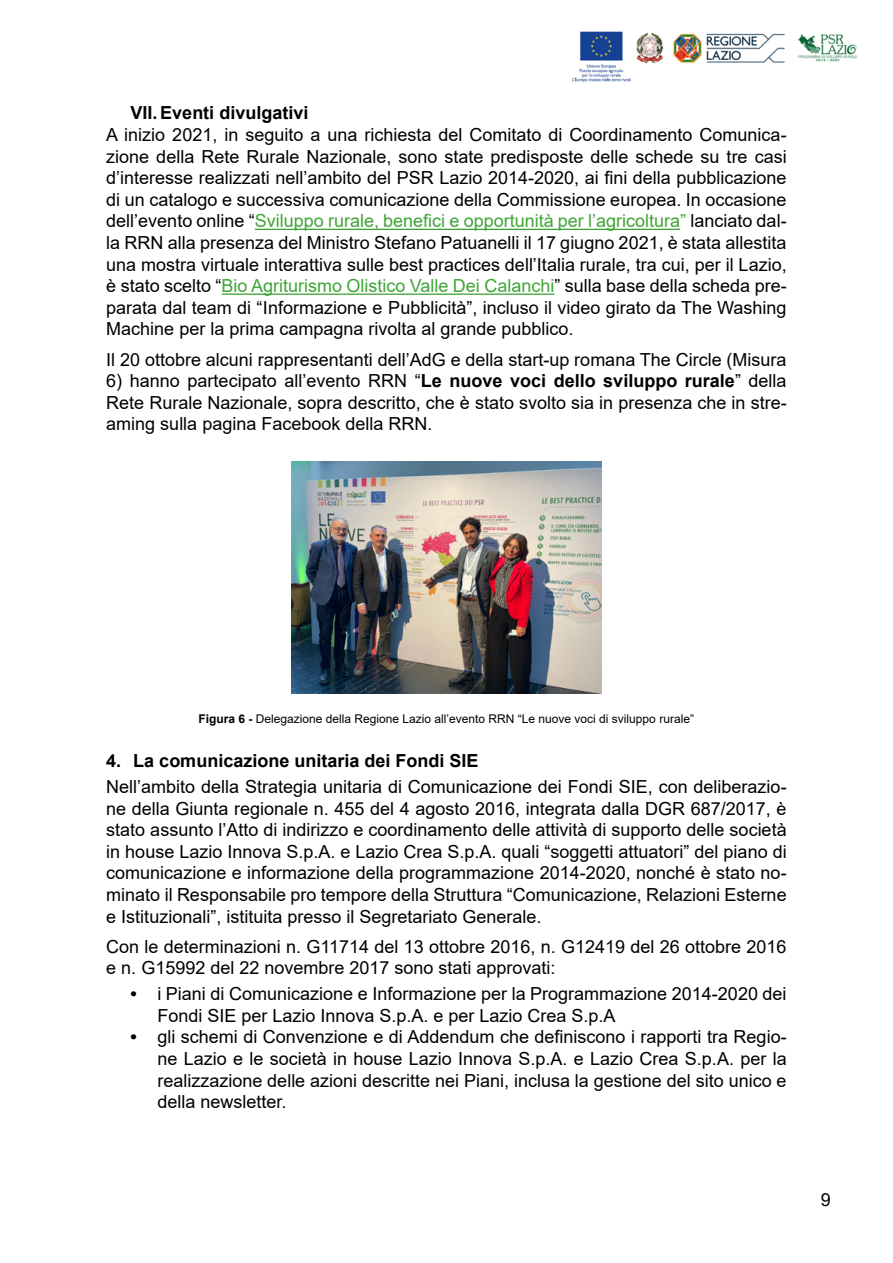
<style>
.page{position:relative;width:893px;height:1263px;background:#fff}
.page>*{position:absolute;margin:0;border:0;box-sizing:border-box;transform-origin:0 0}
.t1{font:18px/21.6px "Arial";color:#000;text-align:justify}
.t2{font:700 18px "Arial";color:#000}
.t3{font:12px "Arial";color:#000}
.s1{color:#3fa535}
.s2{font-weight:700}
</style>
<div class="page">
<img style="left:572px;top:31px;width:286px;height:52px">
<hr style="left:255px;top:229px;width:425px;height:1px;background:#3fa535">
<hr style="left:222px;top:293px;width:332px;height:2px;background:#3fa535">
<img style="left:292px;top:461px;width:309px;height:232px">
<p class="t2" style="left:130px;top:100px;width:180px">VII. Eventi divulgativi</p>
<p class="t1" style="left:106px;top:124px;width:682px">A inizio 2021, in seguito a una richiesta del Comitato di Coordinamento Comunica&shy;zione della Rete Rurale Nazionale, sono state predisposte delle schede su tre casi d’interesse realizzati nell’ambito del PSR Lazio 2014-2020, ai fini della pubblicazione di un catalogo e successiva comunicazione della Commissione europea. In occasione dell’evento online “<span class="s1">Sviluppo rurale, benefici e opportunità per l’agricoltura”</span> lanciato dal&shy;la RRN alla presenza del Ministro Stefano Patuanelli il 17 giugno 2021, è stata allestita una mostra virtuale interattiva sulle best practices dell’Italia rurale, tra cui, per il Lazio, è stato scelto “<span class="s1">Bio Agriturismo Olistico Valle Dei Calanchi</span>” sulla base della scheda pre&shy;parata dal team di “Informazione e Pubblicità”, incluso il video girato da The Washing Machine per la prima campagna rivolta al grande pubblico.</p>
<p class="t1" style="left:106px;top:348px;width:682px">Il 20 ottobre alcuni rappresentanti dell’AdG e della start-up romana The Circle (Misura</p>
<p class="t1" style="left:106px;top:370px;width:682px">6) hanno partecipato all’evento RRN “<span class="s2">Le nuove voci dello sviluppo rurale</span>” della Rete Rurale Nazionale, sopra descritto, che è stato svolto sia in presenza che in stre&shy;aming sulla pagina Facebook della RRN.</p>
<p class="t3" style="left:198px;top:711px;width:497px"><span class="s2">Figura 6 -</span> Delegazione della Regione Lazio all’evento RRN “Le nuove voci di sviluppo rurale”</p>
<p class="t2" style="left:106px;top:748px;width:374px">4. La comunicazione unitaria dei Fondi SIE</p>
<p class="t1" style="left:106px;top:776px;width:682px">Nell’ambito della Strategia unitaria di Comunicazione dei Fondi SIE, con deliberazio&shy;ne della Giunta regionale n. 455 del 4 agosto 2016, integrata dalla DGR 687/2017, è stato assunto l’Atto di indirizzo e coordinamento delle attività di supporto delle società in house Lazio Innova S.p.A. e Lazio Crea S.p.A. quali “soggetti attuatori” del piano di comunicazione e informazione della programmazione 2014-2020, nonché è stato no&shy;minato il Responsabile pro tempore della Struttura “Comunicazione, Relazioni Esterne e Istituzionali”, istituita presso il Segretariato Generale.</p>
<p class="t1" style="left:106px;top:935px;width:682px">Con le determinazioni n. G11714 del 13 ottobre 2016, n. G12419 del 26 ottobre 2016 e n. G15992 del 22 novembre 2017 sono stati approvati:</p>
<p class="t1" style="left:157px;top:983px;width:631px;text-indent:-27px"><span class="s2">•</span> i Piani di Comunicazione e Informazione per la Programmazione 2014-2020 dei<br>Fondi SIE per Lazio Innova S.p.A. e per Lazio Crea S.p.A</p>
<p class="t1" style="left:157px;top:1026px;width:631px;text-indent:-27px"><span class="s2">•</span> gli schemi di Convenzione e di Addendum che definiscono i rapporti tra Regio&shy;ne Lazio e le società in house Lazio Innova S.p.A. e Lazio Crea S.p.A. per la realizzazione delle azioni descritte nei Piani, inclusa la gestione del sito unico e della newsletter.</p>
<p class="t1" style="left:821px;top:1189px;width:12px">9</p>
</div>
